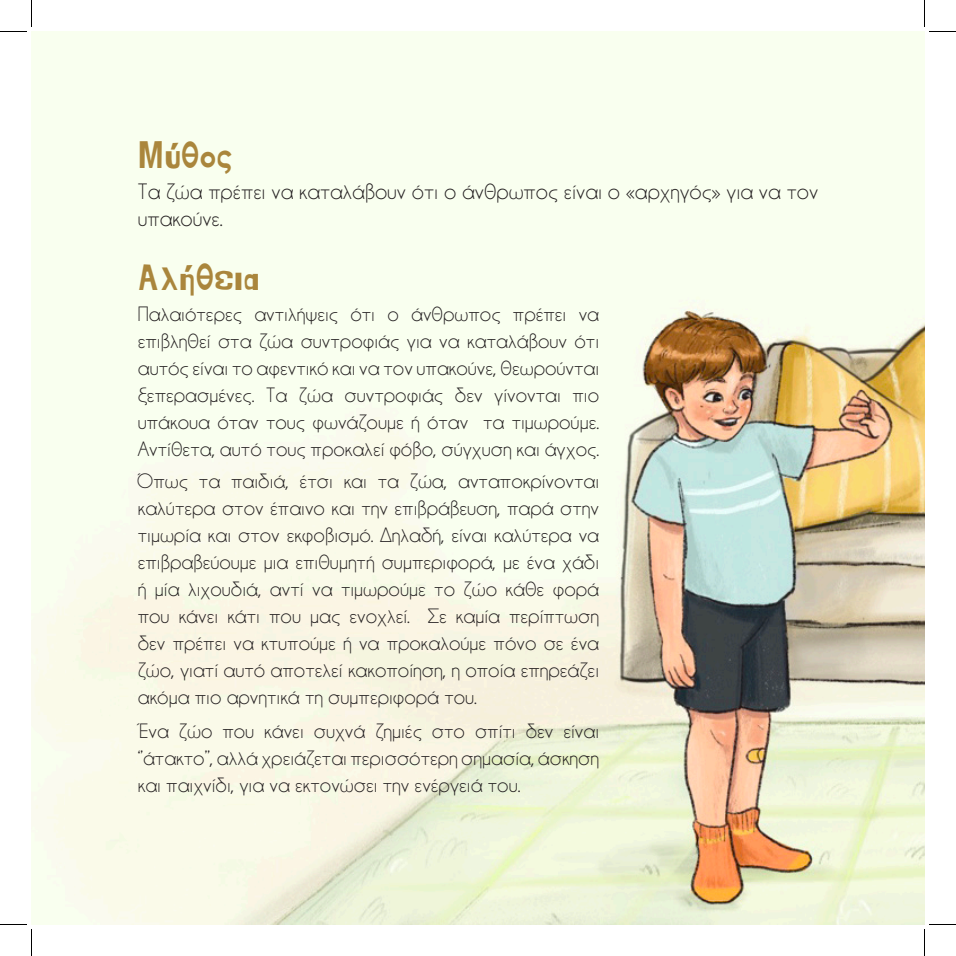
<style>
.page{position:relative;width:956px;height:956px;background:#fff}
.page>*{position:absolute;margin:0;border:0;box-sizing:border-box;transform-origin:0 0}
.t1{font:37.5px "Jingleberry";letter-spacing:.025em;color:#aa863c}
.t2{font:22.5px/27px "Champagne&Limousines";color:#231f20}
.t3{font:21px/27px "Champagne&Limousines";color:#231f20;text-align:justify}
</style>
<div class="page">
<img style="left:32px;top:32px;width:892px;height:892px">
<svg style="left:0;top:0;width:32px;height:32px"></svg>
<svg style="left:0;top:924px;width:32px;height:32px"></svg>
<svg style="left:924px;top:0;width:32px;height:32px"></svg>
<svg style="left:924px;top:924px;width:32px;height:32px"></svg>
<p class="t1" style="left:138px;top:122px;width:96px">Μύθος</p>
<p class="t2" style="left:138px;top:178px;width:682px">Τα ζώα πρέπει να καταλάβουν ότι ο άνθρωπος είναι ο «αρχηγός» για να τον υπακούνε.</p>
<p class="t1" style="left:138px;top:243px;width:123px">Αλήθεια</p>
<p class="t3" style="left:138px;top:301px;width:463px">Παλαιότερες αντιλήψεις ότι ο άνθρωπος πρέπει να επιβληθεί στα ζώα συντροφιάς για να καταλάβουν ότι αυτός είναι το αφεντικό και να τον υπακούνε, θεωρούνται ξεπερασμένες. Τα ζώα συντροφιάς δεν γίνονται πιο υπάκουα όταν τους φωνάζουμε ή όταν τα τιμωρούμε.<br>Αντίθετα, αυτό τους προκαλεί φόβο, σύγχυση και άγχος.</p>
<p class="t3" style="left:138px;top:468px;width:463px">Όπως τα παιδιά, έτσι και τα ζώα, ανταποκρίνονται καλύτερα στον έπαινο και την επιβράβευση, παρά στην τιμωρία και στον εκφοβισμό. Δηλαδή, είναι καλύτερα να επιβραβεύουμε μια επιθυμητή συμπεριφορά, με ένα χάδι ή μία λιχουδιά, αντί να τιμωρούμε το ζώο κάθε φορά που κάνει κάτι που μας ενοχλεί. Σε καμία περίπτωση δεν πρέπει να κτυπούμε ή να προκαλούμε πόνο σε ένα ζώο, γιατί αυτό αποτελεί κακοποίηση, η οποία επηρεάζει ακόμα πιο αρνητικά τη συμπεριφορά του.</p>
<p class="t3" style="left:138px;top:718px;width:463px">Ένα ζώο που κάνει συχνά ζημιές στο σπίτι δεν είναι ‘’άτακτο’’, αλλά χρειάζεται περισσότερη σημασία, άσκηση και παιχνίδι, για να εκτονώσει την ενέργειά του.</p>
</div>
